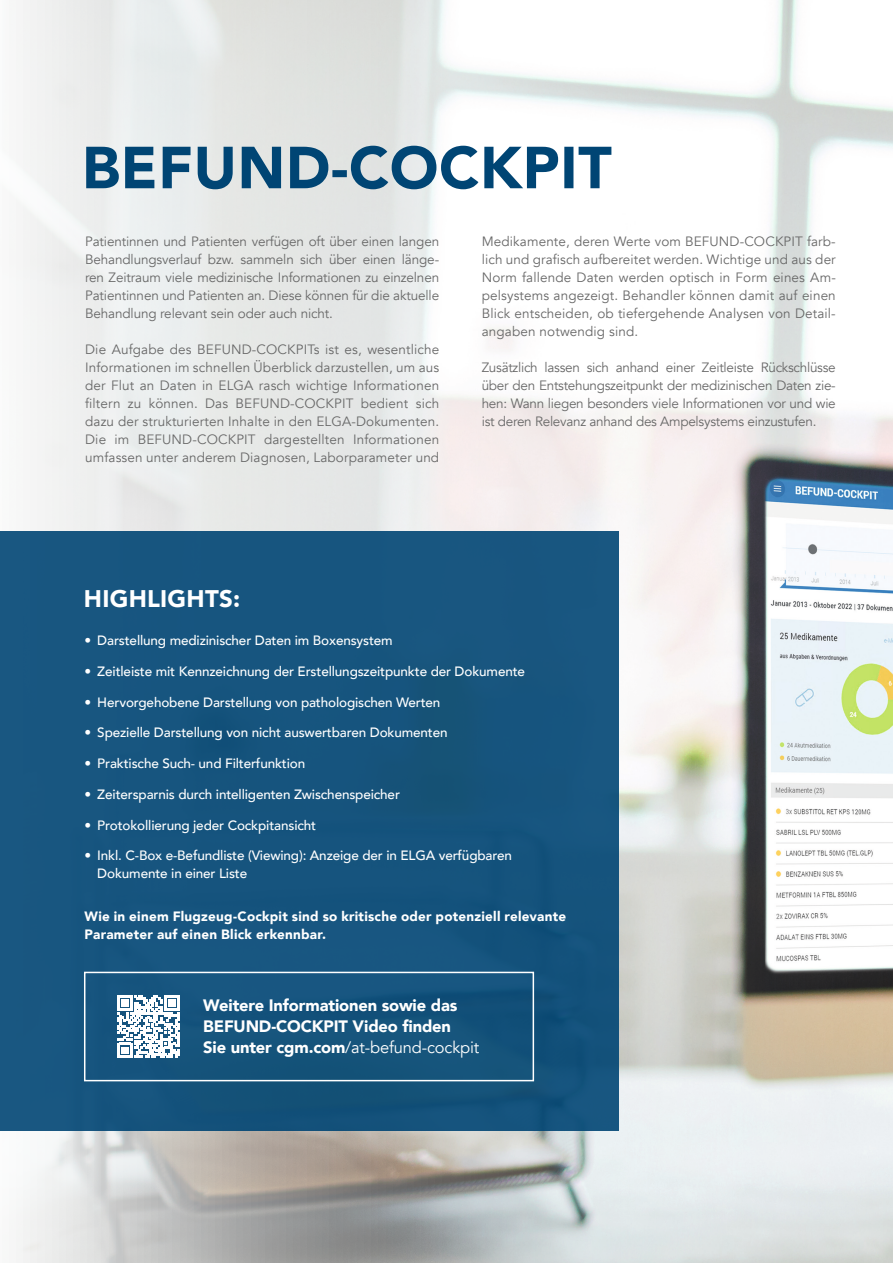
<style>
.page{position:relative;width:893px;height:1263px;background:#fff}
.page>*{position:absolute;margin:0;border:0;box-sizing:border-box;transform-origin:0 0}
.t1{font:900 24px "Avenir";letter-spacing:.01em;color:#fff}
.t2{font:900 16.5px/21px "Avenir";letter-spacing:-.01em;color:#fff}
.t3{font:13.5px/18px "Avenir";letter-spacing:-.01em;color:#686868;text-align:justify}
.t4{font:500 13.5px/18px "Avenir";letter-spacing:-.01em;color:#fff}
.t5{font:900 13.5px/18px "Avenir";letter-spacing:.015em;color:#fff}
.s1{font-weight:400}
</style>
<div class="page">
<img style="left:16px;top:0;width:877px;height:1263px">
<svg style="left:86px;top:146px;width:525px;height:43px"></svg>
<div style="left:0;top:531px;width:619px;height:600px;background:#17557f"></div>
<div style="left:84px;top:972px;width:450px;height:109px;border:2px solid #fff"></div>
<svg style="left:117px;top:995px;width:62px;height:62px"></svg>
<p class="t3" style="left:85px;top:233px;width:356px">Patientinnen und Patienten verfügen oft über einen langen Behandlungsverlauf bzw. sammeln sich über einen länge&shy;ren Zeitraum viele medizinische Informationen zu einzelnen Patientinnen und Patienten an. Diese können für die aktuelle Behandlung relevant sein oder auch nicht.</p>
<p class="t3" style="left:85px;top:341px;width:356px">Die Aufgabe des BEFUND-COCKPITs ist es, wesentliche Informationen im schnellen Überblick darzustellen, um aus der Flut an Daten in ELGA rasch wichtige Informationen filtern zu können. Das BEFUND-COCKPIT bedient sich dazu der strukturierten Inhalte in den ELGA-Dokumenten.<br>Die im BEFUND-COCKPIT dargestellten Informationen umfassen unter anderem Diagnosen, Laborparameter und</p>
<p class="t3" style="left:482px;top:232px;width:356px">Medikamente, deren Werte vom BEFUND-COCKPIT farb&shy;lich und grafisch aufbereitet werden. Wichtige und aus der Norm fallende Daten werden optisch in Form eines Am&shy;pelsystems angezeigt. Behandler können damit auf einen Blick entscheiden, ob tiefergehende Analysen von Detail&shy;angaben notwendig sind.</p>
<p class="t3" style="left:482px;top:358px;width:356px">Zusätzlich lassen sich anhand einer Zeitleiste Rückschlüsse über den Entstehungszeitpunkt der medizinischen Daten zie&shy;hen: Wann liegen besonders viele Informationen vor und wie ist deren Relevanz anhand des Ampelsystems einzustufen.</p>
<h1 class="t1" style="left:84px;top:578px;width:158px">HIGHLIGHTS:</h1>
<p class="t4" style="left:85px;top:630px;width:310px">• Darstellung medizinischer Daten im Boxensystem</p>
<p class="t4" style="left:85px;top:661px;width:442px">• Zeitleiste mit Kennzeichnung der Erstellungszeitpunkte der Dokumente</p>
<p class="t4" style="left:85px;top:692px;width:357px">• Hervorgehobene Darstellung von pathologischen Werten</p>
<p class="t4" style="left:85px;top:723px;width:365px">• Spezielle Darstellung von nicht auswertbaren Dokumenten</p>
<p class="t4" style="left:85px;top:754px;width:222px">• Praktische Such- und Filterfunktion</p>
<p class="t4" style="left:85px;top:784px;width:317px">• Zeitersparnis durch intelligenten Zwischenspeicher</p>
<p class="t4" style="left:85px;top:815px;width:233px">• Protokollierung jeder Cockpitansicht</p>
<p class="t4" style="left:97px;top:846px;width:416px;text-indent:-13px">• Inkl. C-Box e-Befundliste (Viewing): Anzeige der in ELGA verfügbaren<br>Dokumente in einer Liste</p>
<p class="t5" style="left:85px;top:907px;width:483px">Wie in einem Flugzeug-Cockpit sind so kritische oder potenziell relevante<br>Parameter auf einen Blick erkennbar.</p>
<p class="t2" style="left:203px;top:995px;width:278px">Weitere Informationen sowie das<br>BEFUND-COCKPIT Video finden<br>Sie unter cgm.com<span class="s1">/at-befund-cockpit</span></p>
</div>
